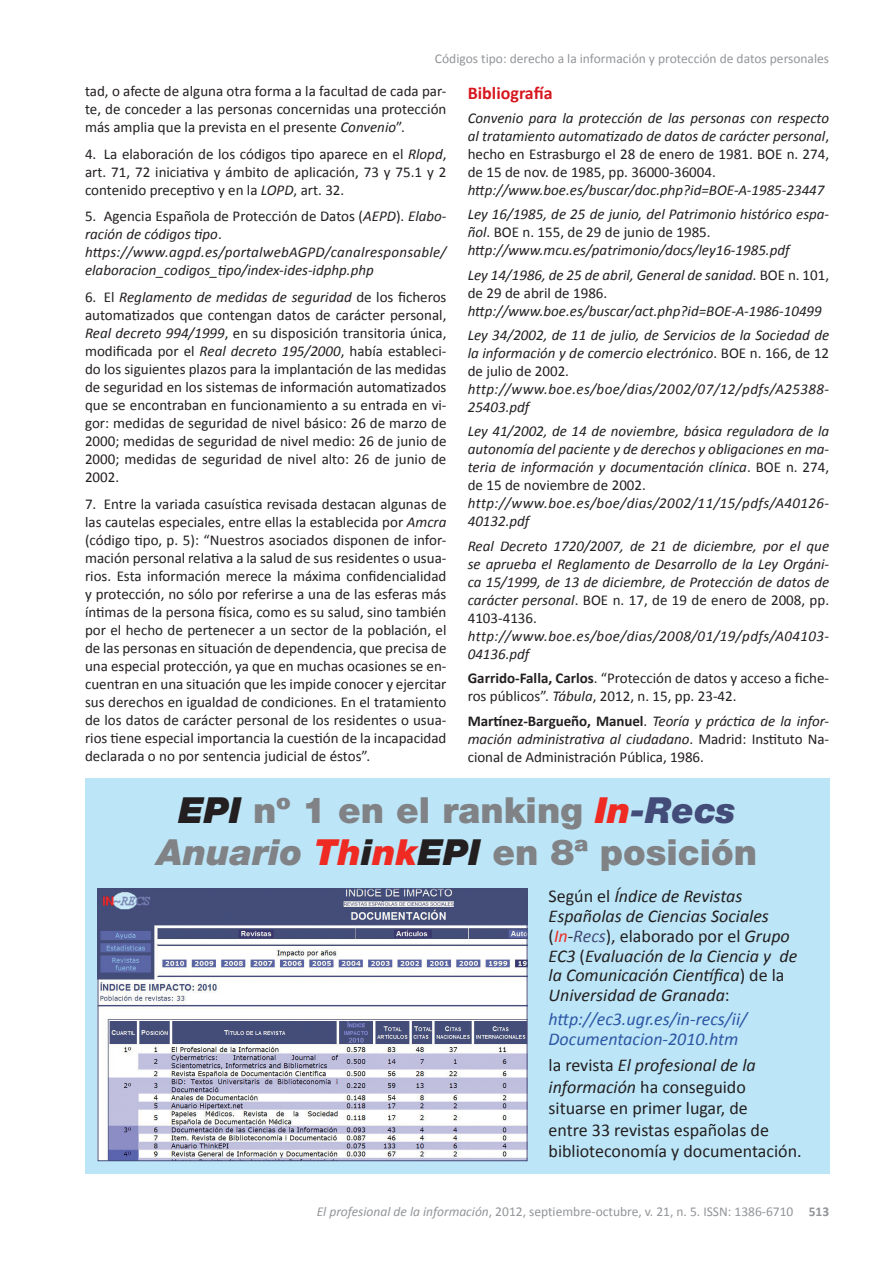
<style>
.page{position:relative;width:893px;height:1263px;background:#fff}
.page>*{position:absolute;margin:0;border:0;box-sizing:border-box;transform-origin:0 0}
.t1{font:900 36px/42px "Helvetica Neue";color:#808285;text-align:center}
.t2{font:italic 18px/19.8px "Calibri";color:#231f20}
.t3{font:18px/21.6px "Calibri";color:#231f20}
.t4{font:italic 18px/19.8px "Calibri";color:#2d56a5}
.t5{font:700 18px "Calibri";color:#d7171f}
.t6{font:15px/18px "Calibri";color:#231f20;text-align:justify}
.t7{font:italic 15px/18px "Calibri";color:#231f20}
.t8{font:italic 15px/18px "Calibri";letter-spacing:.03em;color:#231f20}
.t9{font:13.5px "Calibri";color:#939598}
.s1{font-style:italic}
.s2{font-style:normal}
.s3{font-weight:700}
.s4{font-style:italic;color:#231f20}
.s5{font-style:italic;color:#ee2a23}
.s6{font-style:italic;color:#434c78}
.s7{color:#ee2a23}
.s8{color:#434c78}
</style>
<div class="page">
<div style="left:85px;top:778px;width:744px;height:396px;background:#bce6f7"></div>
<img style="left:100px;top:890px;width:425px;height:269px">
<div style="left:98px;top:888px;width:429px;height:273px;border:1px solid #434c78"></div>
<p class="t9" style="left:435px;top:50px;width:396px">Códigos tipo: derecho a la información y protección de datos personales</p>
<p class="t6" style="left:85px;top:82px;width:363px">tad, o afecte de alguna otra forma a la facultad de cada par&shy;te, de conceder a las personas concernidas una protección más amplia que la prevista en el presente <span class="s1">Convenio</span>”.</p>
<p class="t6" style="left:85px;top:145px;width:363px">4. La elaboración de los códigos tipo aparece en el <span class="s1">Rlopd</span>, art. 71, 72 iniciativa y ámbito de aplicación, 73 y 75.1 y 2 contenido preceptivo y en la <span class="s1">LOPD</span>, art. 32.</p>
<p class="t7" style="left:85px;top:207px;width:363px"><span class="s2">5. Agencia Española de Protección de Datos (</span>AEPD<span class="s2">).</span> Elabo&shy;ración de códigos tipo<span class="s2">. </span>https://www.agpd.es/portalwebAGPD/canalresponsable/ elaboracion_codigos_tipo/index-ides-idphp.php</p>
<p class="t6" style="left:85px;top:288px;width:363px">6. El <span class="s1">Reglamento de medidas de seguridad</span> de los ficheros automatizados que contengan datos de carácter personal, <span class="s1">Real decreto 994/1999</span>, en su disposición transitoria única, modificada por el <span class="s1">Real decreto 195/2000</span>, había estableci&shy;do los siguientes plazos para la implantación de las medidas de seguridad en los sistemas de información automatizados que se encontraban en funcionamiento a su entrada en vi&shy;gor: medidas de seguridad de nivel básico: 26 de marzo de 2000; medidas de seguridad de nivel medio: 26 de junio de 2000; medidas de seguridad de nivel alto: 26 de junio de 2002.</p>
<p class="t6" style="left:85px;top:495px;width:363px">7. Entre la variada casuística revisada destacan algunas de las cautelas especiales, entre ellas la establecida por <span class="s1">Amcra </span>(código tipo, p. 5): “Nuestros asociados disponen de infor&shy;mación personal relativa a la salud de sus residentes o usua&shy;rios. Esta información merece la máxima confidencialidad y protección, no sólo por referirse a una de las esferas más íntimas de la persona física, como es su salud, sino también por el hecho de pertenecer a un sector de la población, el de las personas en situación de dependencia, que precisa de una especial protección, ya que en muchas ocasiones se en&shy;cuentran en una situación que les impide conocer y ejercitar sus derechos en igualdad de condiciones. En el tratamiento de los datos de carácter personal de los residentes o usua&shy;rios tiene especial importancia la cuestión de la incapacidad declarada o no por sentencia judicial de éstos”.</p>
<p class="t5" style="left:468px;top:81px;width:86px">Bibliografía</p>
<p class="t7" style="left:468px;top:108px;width:363px;text-align:justify">Convenio para la protección de las personas con respecto al tratamiento automatizado de datos de carácter personal<span class="s2">, hecho en Estrasburgo el 28 de enero de 1981. BOE n. 274, de 15 de nov. de 1985, pp. 36000-36004.</span></p>
<p class="t7" style="left:468px;top:177px;width:363px;line-height:24.5px">http://www.boe.es/buscar/doc.php?id=BOE-A-1985-23447<br>Ley 16/1985, de 25 de junio, del Patrimonio histórico espa-</p>
<p class="t7" style="left:468px;top:223px;width:323px">ñol<span class="s2">. BOE n. 155, de 29 de junio de 1985. </span>http://www.mcu.es/patrimonio/docs/ley16-1985.pdf</p>
<p class="t7" style="left:468px;top:265px;width:363px">Ley 14/1986, de 25 de abril, General de sanidad. <span class="s2">BOE n. 101, de 29 de abril de 1986.</span></p>
<p class="t7" style="left:468px;top:298px;width:363px;line-height:24.5px">http://www.boe.es/buscar/act.php?id=BOE-A-1986-10499<br>Ley 34/2002, de 11 de julio, de Servicios de la Sociedad de</p>
<p class="t7" style="left:468px;top:344px;width:363px">la información y de comercio electrónico<span class="s2">. BOE n. 166, de 12 de julio de 2002.</span></p>
<p class="t8" style="left:468px;top:380px;width:363px">http://www.boe.es/boe/dias/2002/07/12/pdfs/A25388-<br>25403.pdf</p>
<p class="t7" style="left:468px;top:422px;width:363px;text-align:justify">Ley 41/2002, de 14 de noviembre, básica reguladora de la autonomía del paciente y de derechos y obligaciones en ma&shy;teria de información y documentación clínica<span class="s2">. BOE n. 274, de 15 de noviembre de 2002.</span></p>
<p class="t8" style="left:468px;top:494px;width:363px">http://www.boe.es/boe/dias/2002/11/15/pdfs/A40126-<br>40132.pdf</p>
<p class="t7" style="left:468px;top:536px;width:363px;text-align:justify">Real Decreto 1720/2007, de 21 de diciembre, por el que se aprueba el Reglamento de Desarrollo de la Ley Orgáni&shy;ca 15/1999, de 13 de diciembre, de Protección de datos de carácter personal<span class="s2">. BOE n. 17, de 19 de enero de 2008, pp.<br>4103-4136.</span></p>
<p class="t8" style="left:468px;top:626px;width:363px">http://www.boe.es/boe/dias/2008/01/19/pdfs/A04103-<br>04136.pdf</p>
<p class="t6" style="left:468px;top:669px;width:363px"><span class="s3">Garrido-Falla, Carlos</span>. “Protección de datos y acceso a fiche&shy;ros públicos”. <span class="s1">Tábula</span>, 2012, n. 15, pp. 23-42.</p>
<p class="t6" style="left:468px;top:712px;width:363px"><span class="s3">Martínez-Bargueño, Manuel</span>. <span class="s1">Teoría y práctica de la infor&shy;mación administrativa al ciudadano</span>. Madrid: Instituto Na&shy;cional de Administración Pública, 1986.</p>
<h1 class="t1" style="left:157px;top:789px;width:602px"><span class="s4">EPI</span> nº 1 en el ranking <span class="s5">In</span><span class="s6">-Recs<br></span><span class="s1">Anuario</span> <span class="s5">Th</span><span class="s4">i</span><span class="s5">nk</span><span class="s4">EPI</span> en 8ª posición</h1>
<p class="t2" style="left:549px;top:886px;width:250px"><span class="s2">Según el</span> Índice de Revistas<br>Españolas de Ciencias Sociales <span class="s2">(</span><span class="s7">In</span>-<span class="s8">Recs</span><span class="s2">), elaborado por el</span> Grupo<br>EC3 <span class="s2">(</span>Evaluación de la Ciencia y de la Comunicación Científica<span class="s2">) de la<br></span>Universidad de Granada<span class="s2">:</span></p>
<p class="t4" style="left:549px;top:1009px;width:200px">http://ec3.ugr.es/in-recs/ii/<br>Documentacion-2010.htm</p>
<p class="t3" style="left:549px;top:1054px;width:255px">la revista <span class="s1">El profesional de la información</span> ha conseguido situarse en primer lugar, de<br>entre 33 revistas españolas de biblioteconomía y documentación.</p>
<p class="t9" style="left:317px;top:1203px;width:514px"><span class="s1">El profesional de la información</span>, 2012, septiembre-octubre, v. 21, n. 5. ISSN: 1386-6710 <span class="s3">513</span></p>
</div>
